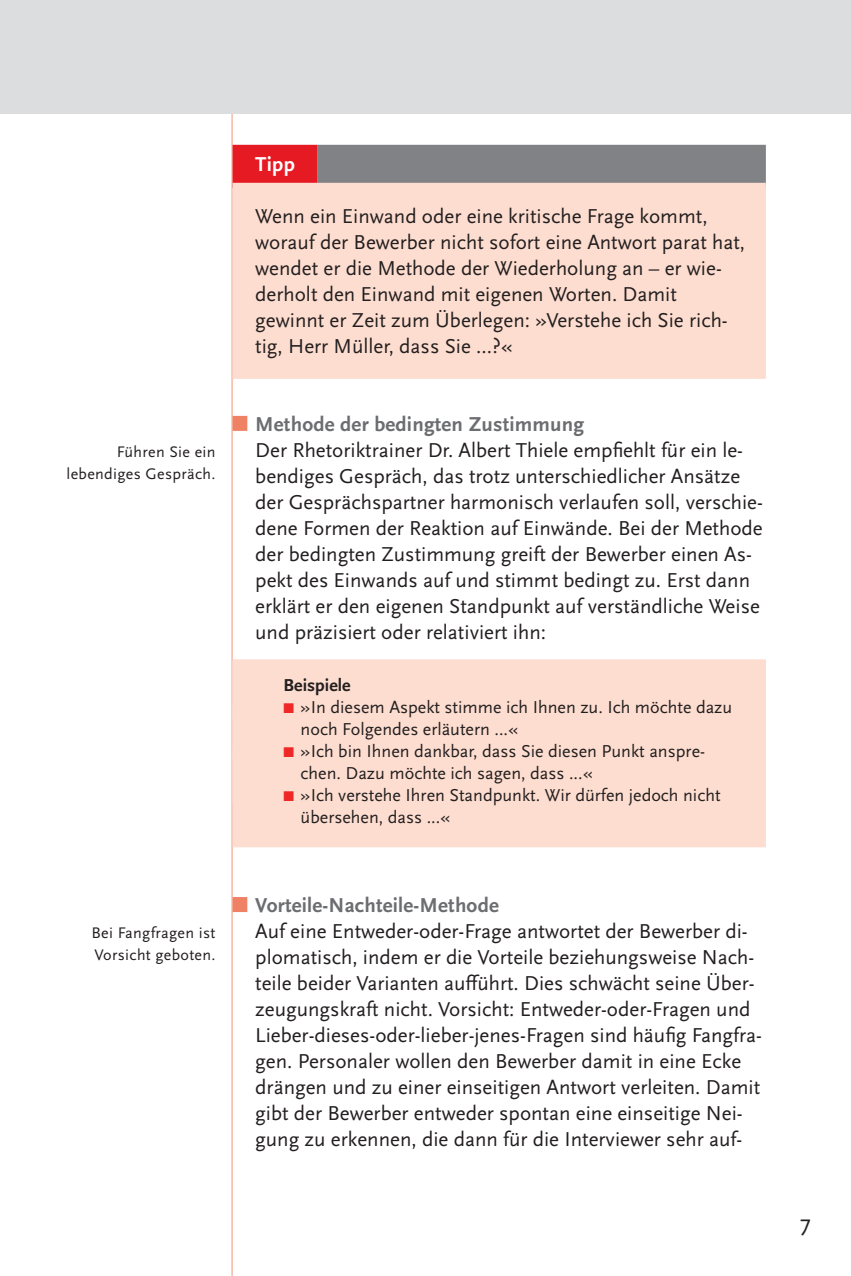
<style>
.page{position:relative;width:851px;height:1276px;background:#fff}
.page>*{position:absolute;margin:0;border:0;box-sizing:border-box;transform-origin:0 0}
.t1{font:24px "Scala Sans Pro";color:#231f20}
.t2{font:21px/26px "Scala Sans Pro";color:#231f20}
.t3{font:700 21px "Scala Sans Pro";letter-spacing:.01em;color:#6c6d70}
.t4{font:700 21px "Scala Sans Pro";color:#fff}
.t5{font:18px/22px "Scala Sans Pro";color:#231f20}
.t6{font:700 18px "Scala Sans Pro";color:#231f20}
.t7{font:16px/22px "Scala Sans Pro";letter-spacing:.02em;color:#231f20;text-align:right}
.s1{color:#ee2826}
</style>
<div class="page">
<hr style="left:0;top:113px;width:850px;height:1px;background:#d1d2d4">
<hr style="left:231px;top:113px;width:1px;height:1163px;background:#f19478">
<div style="left:0;top:0;width:850px;height:113px;background:#dcdddf"></div>
<div style="left:232px;top:145px;width:85px;height:43px;background:#e51a23"></div>
<div style="left:317px;top:145px;width:448px;height:43px;background:#808285"></div>
<div style="left:232px;top:183px;width:533px;height:196px;background:#fdddcf"></div>
<div style="left:232px;top:416px;width:15px;height:15px;background:#ef8164"></div>
<div style="left:232px;top:659px;width:533px;height:60px;background:#fdddcf"></div>
<div style="left:232px;top:705px;width:533px;height:98px;background:#fdddcf"></div>
<div style="left:232px;top:749px;width:533px;height:98px;background:#fdddcf"></div>
<div style="left:232px;top:897px;width:15px;height:15px;background:#ef8164"></div>
<p class="t7" style="left:67px;top:440px;width:150px">Führen Sie ein lebendiges Gespräch.</p>
<p class="t7" style="left:91px;top:921px;width:125px;text-align:left">Bei Fangfragen ist<br>Vorsicht geboten.</p>
<p class="t4" style="left:255px;top:149px;width:41px">Tipp</p>
<p class="t2" style="left:255px;top:202px;width:491px">Wenn ein Einwand oder eine kritische Frage kommt, worauf der Bewerber nicht sofort eine Antwort parat hat, wendet er die Methode der Wiederholung an – er wie&shy;derholt den Einwand mit eigenen Worten. Damit gewinnt er Zeit zum Überlegen: »Verstehe ich Sie rich&shy;tig, Herr Müller, dass Sie ...?«</p>
<p class="t3" style="left:255px;top:409px;width:330px">Methode der bedingten Zustimmung</p>
<p class="t2" style="left:255px;top:436px;width:509px">Der Rhetoriktrainer Dr. Albert Thiele empfiehlt für ein le&shy;bendiges Gespräch, das trotz unterschiedlicher Ansätze der Gesprächspartner harmonisch verlaufen soll, verschie&shy;dene Formen der Reaktion auf Einwände. Bei der Methode der bedingten Zustimmung greift der Bewerber einen As&shy;pekt des Einwands auf und stimmt bedingt zu. Erst dann erklärt er den eigenen Standpunkt auf verständliche Weise und präzisiert oder relativiert ihn:</p>
<p class="t6" style="left:283px;top:672px;width:68px">Beispiele</p>
<p class="t5" style="left:300px;top:695px;width:433px;text-indent:-17px"><span class="s1">■</span> »In diesem Aspekt stimme ich Ihnen zu. Ich möchte dazu noch Folgendes erläutern ...«</p>
<p class="t5" style="left:300px;top:739px;width:406px;text-indent:-17px"><span class="s1">■</span> »Ich bin Ihnen dankbar, dass Sie diesen Punkt anspre&shy;chen. Dazu möchte ich sagen, dass ...«</p>
<p class="t5" style="left:300px;top:783px;width:421px;text-indent:-17px"><span class="s1">■</span> »Ich verstehe Ihren Standpunkt. Wir dürfen jedoch nicht übersehen, dass ...«</p>
<p class="t3" style="left:255px;top:890px;width:245px">Vorteile-Nachteile-Methode</p>
<p class="t2" style="left:255px;top:917px;width:508px">Auf eine Entweder-oder-Frage antwortet der Bewerber di&shy;plomatisch, indem er die Vorteile beziehungsweise Nach&shy;teile beider Varianten aufführt. Dies schwächt seine Über&shy;zeugungskraft nicht. Vorsicht: Entweder-oder-Fragen und Lieber-dieses-oder-lieber-jenes-Fragen sind häufig Fangfra&shy;gen. Personaler wollen den Bewerber damit in eine Ecke drängen und zu einer einseitigen Antwort verleiten. Damit gibt der Bewerber entweder spontan eine einseitige Nei&shy;gung zu erkennen, die dann für die Interviewer sehr auf-</p>
<p class="t1" style="left:799px;top:1206px;width:13px">7</p>
</div>
